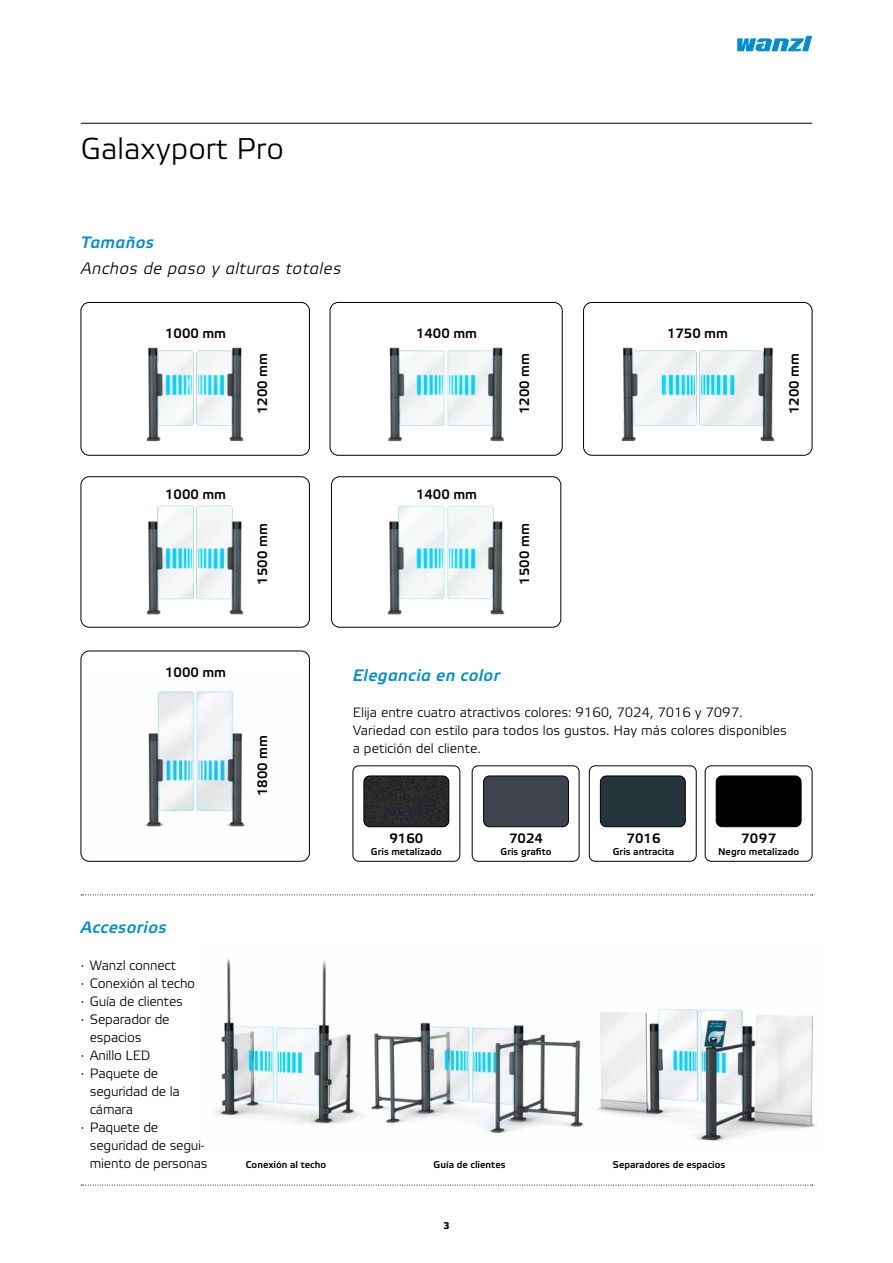
<style>
.page{position:relative;width:893px;height:1263px;background:#fff}
.page>*{position:absolute;margin:0;border:0;box-sizing:border-box;transform-origin:0 0}
.t1{font:300 30px "Wanzl Etelka";color:#000}
.t2{font:italic 500 16.5px "Wanzl Etelka";letter-spacing:.025em;color:#008dd1}
.t3{font:italic 300 16.5px "Wanzl Etelka";letter-spacing:.025em;color:#000}
.t4{font:300 13.5px/18px "Wanzl Etelka";letter-spacing:-.015em;color:#000}
.t5{font:500 13.5px "Wanzl Etelka";color:#000}
.t6{font:500 9.75px "Wanzl Etelka";color:#000}
.t7{font:700 9.75px "Wanzl Etelka Text";color:#000}
</style>
<div class="page">
<svg style="left:737px;top:36px;width:75px;height:15px"></svg>
<img style="left:214px;top:958px;width:149px;height:167px">
<img style="left:371px;top:1022px;width:214px;height:112px">
<img style="left:596px;top:1008px;width:221px;height:135px">
<div style="left:353px;top:766px;width:107px;height:95px;border:1px solid #000;border-radius:6px"></div>
<img style="left:364px;top:776px;width:85px;height:51px">
<div style="left:364px;top:776px;width:85px;height:51px;border:1px solid #000;border-radius:6px"></div>
<div style="left:589px;top:766px;width:107px;height:95px;border:1px solid #000;border-radius:6px"></div>
<div style="left:705px;top:766px;width:107px;height:95px;border:1px solid #000;border-radius:6px"></div>
<div style="left:716px;top:776px;width:85px;height:51px;background:#000;border-radius:6px"></div>
<div style="left:716px;top:776px;width:85px;height:51px;border:1px solid #000;border-radius:6px"></div>
<div style="left:472px;top:766px;width:107px;height:95px;border:1px solid #000;border-radius:6px"></div>
<div style="left:484px;top:776px;width:84px;height:51px;background:#3f434e;border-radius:6px"></div>
<div style="left:483px;top:776px;width:85px;height:51px;border:1px solid #000;border-radius:6px"></div>
<div style="left:600px;top:776px;width:85px;height:51px;background:#24353b;border-radius:6px"></div>
<div style="left:600px;top:776px;width:85px;height:51px;border:1px solid #000;border-radius:6px"></div>
<img style="left:81px;top:302px;width:228px;height:153px">
<div style="left:81px;top:302px;width:229px;height:153px;border:1px solid #000;border-radius:8px"></div>
<img style="left:583px;top:302px;width:229px;height:153px">
<div style="left:583px;top:302px;width:229px;height:153px;border:1px solid #000;border-radius:8px"></div>
<img style="left:81px;top:477px;width:228px;height:150px">
<div style="left:81px;top:477px;width:229px;height:150px;border:1px solid #000;border-radius:8px"></div>
<img style="left:330px;top:302px;width:232px;height:153px">
<div style="left:330px;top:302px;width:232px;height:153px;border:1px solid #000;border-radius:8px"></div>
<img style="left:331px;top:477px;width:230px;height:150px">
<div style="left:331px;top:477px;width:230px;height:150px;border:1px solid #000;border-radius:8px"></div>
<img style="left:81px;top:689px;width:228px;height:172px">
<div style="left:81px;top:651px;width:229px;height:210px;border:1px solid #000;border-radius:8px"></div>
<hr style="left:81px;top:123px;width:731px;height:1px;background:#000">
<svg style="left:81px;top:1185px;width:732px;height:1px"></svg>
<svg style="left:81px;top:894px;width:732px;height:1px"></svg>
<h1 class="t1" style="left:81px;top:132px;width:205px">Galaxyport Pro</h1>
<p class="t2" style="left:81px;top:233px;width:75px">Tamaños</p>
<p class="t3" style="left:81px;top:259px;width:262px">Anchos de paso y alturas totales</p>
<p class="t5" style="left:165px;top:326px;width:63px">1000 mm</p>
<p class="t5" style="left:255px;top:414px;width:63px;rotate:-90deg">1200 mm</p>
<p class="t5" style="left:416px;top:326px;width:63px">1400 mm</p>
<p class="t5" style="left:667px;top:326px;width:62px">1750 mm</p>
<p class="t5" style="left:517px;top:414px;width:63px;rotate:-90deg">1200 mm</p>
<p class="t5" style="left:165px;top:486px;width:63px">1000 mm</p>
<p class="t5" style="left:416px;top:486px;width:63px">1400 mm</p>
<p class="t5" style="left:255px;top:585px;width:63px;rotate:-90deg">1500 mm</p>
<p class="t5" style="left:517px;top:585px;width:63px;rotate:-90deg">1500 mm</p>
<p class="t5" style="left:165px;top:665px;width:63px">1000 mm</p>
<p class="t2" style="left:353px;top:666px;width:149px">Elegancia en color</p>
<p class="t5" style="left:786px;top:414px;width:63px;rotate:-90deg">1200 mm</p>
<p class="t2" style="left:81px;top:918px;width:87px">Accesorios</p>
<p class="t4" style="left:81px;top:956px;width:97px">· Wanzl connect</p>
<p class="t4" style="left:81px;top:974px;width:116px">· Conexión al techo</p>
<p class="t4" style="left:81px;top:992px;width:104px">· Guía de clientes</p>
<p class="t4" style="left:81px;top:1010px;width:90px">· Separador de</p>
<p class="t4" style="left:90px;top:1028px;width:53px">espacios</p>
<p class="t4" style="left:81px;top:1046px;width:71px">· Anillo LED</p>
<p class="t4" style="left:81px;top:1064px;width:79px">· Paquete de</p>
<p class="t4" style="left:90px;top:1082px;width:91px">seguridad de la</p>
<p class="t4" style="left:90px;top:1100px;width:45px">cámara</p>
<p class="t4" style="left:81px;top:1118px;width:79px">· Paquete de</p>
<p class="t4" style="left:90px;top:1136px;width:116px">seguridad de segui-</p>
<p class="t4" style="left:90px;top:1154px;width:119px">miento de personas</p>
<p class="t5" style="left:255px;top:796px;width:63px;rotate:-90deg">1800 mm</p>
<p class="t4" style="left:353px;top:704px;width:436px">Elija entre cuatro atractivos colores: 9160, 7024, 7016 y 7097.<br>Variedad con estilo para todos los gustos. Hay más colores disponibles a petición del cliente.</p>
<p class="t5" style="left:389px;top:830px;width:35px">9160</p>
<p class="t6" style="left:371px;top:846px;width:72px">Gris metalizado</p>
<p class="t5" style="left:509px;top:830px;width:35px">7024</p>
<p class="t6" style="left:501px;top:846px;width:52px">Gris grafito</p>
<p class="t5" style="left:627px;top:830px;width:35px">7016</p>
<p class="t6" style="left:613px;top:846px;width:63px">Gris antracita</p>
<p class="t5" style="left:741px;top:830px;width:37px">7097</p>
<p class="t6" style="left:718px;top:846px;width:83px">Negro metalizado</p>
<p class="t6" style="left:246px;top:1158px;width:82px">Conexión al techo</p>
<p class="t6" style="left:434px;top:1158px;width:73px">Guía de clientes</p>
<p class="t7" style="left:443px;top:1220px;width:8px">3</p>
<p class="t6" style="left:613px;top:1158px;width:114px">Separadores de espacios</p>
</div>
